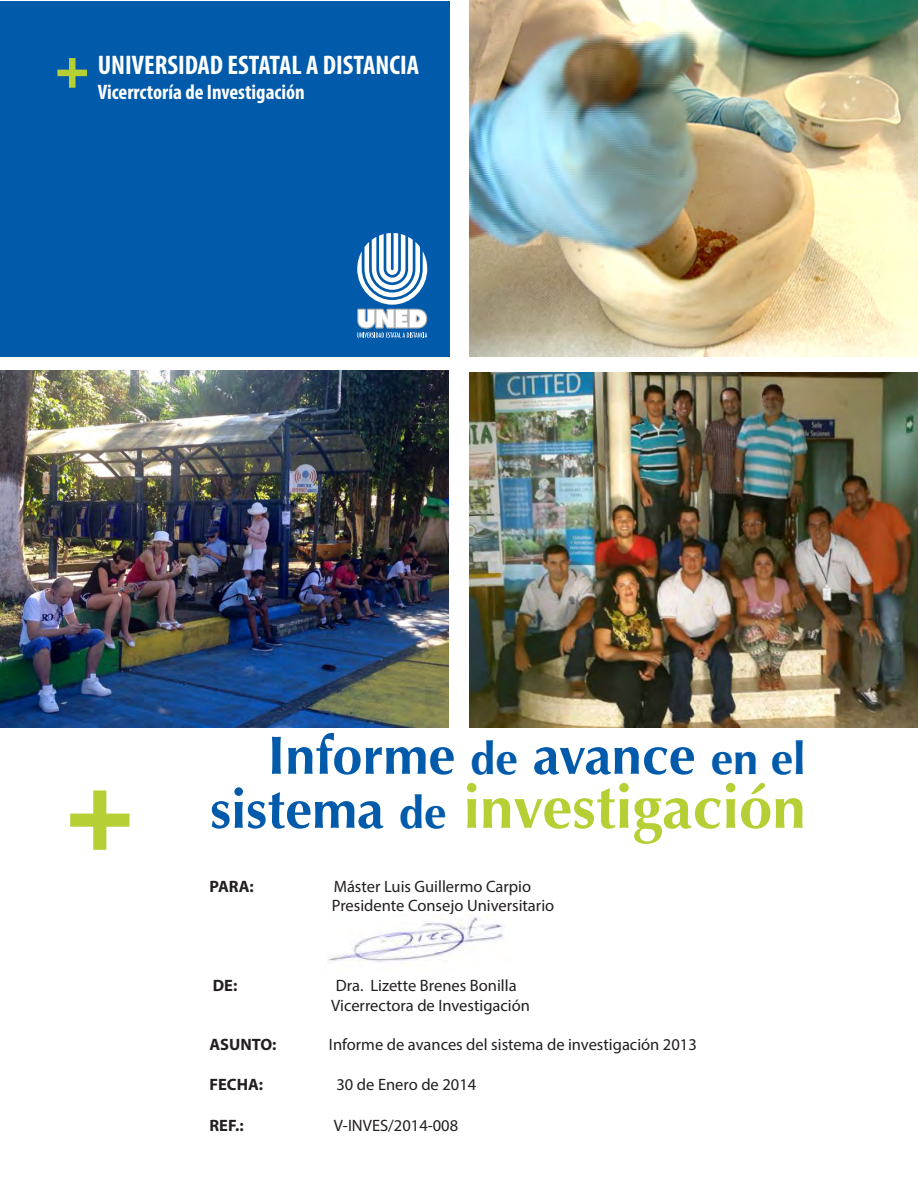
<style>
.page{position:relative;width:918px;height:1188px;background:#fff}
.page>*{position:absolute;margin:0;border:0;box-sizing:border-box;transform-origin:0 0}
.t1{font:700 108px "Rockwell";color:#b5cf34}
.t2{font:700 60px "Optima LT Std";color:#b5cf34}
.t3{font:700 54px "Optima LT Std";color:#015aaa}
.t4{font:700 condensed 27px "Myriad Pro";color:#fff}
.t5{font:700 condensed 21px "Myriad Pro";color:#fff}
.t6{font:16.5px/19.8px "Myriad Pro";color:#231f20}
.t7{font:700 16.5px "Myriad Pro";color:#231f20}
.s1{font-family:"Rockwell";font-stretch:normal;font-size:54px;color:#b5cf34}
.s2{font-size:45px}
.s3{font-size:54px;color:#015aaa}
.s4{font-size:45px;color:#015aaa}
</style>
<div class="page">
<div style="left:1px;top:1px;width:449px;height:355px;background:#015aaa"></div>
<img style="left:470px;top:0;width:448px;height:356px">
<img style="left:0;top:371px;width:448px;height:357px">
<img style="left:470px;top:373px;width:448px;height:355px">
<svg style="left:357px;top:233px;width:70px;height:105px"></svg>
<img style="left:328px;top:915px;width:176px;height:47px">
<h3 class="t4" style="left:54px;top:48px;width:366px"><span class="s1">+</span> UNIVERSIDAD ESTATAL A DISTANCIA</h3>
<p class="t5" style="left:98px;top:79px;width:208px">Vicerrctoría de Investigación</p>
<h1 class="t1" style="left:64px;top:755px;width:74px">+</h1>
<h3 class="t3" style="left:267px;top:724px;width:540px">Informe <span class="s2">de</span> avance <span class="s2">en el</span></h3>
<h2 class="t2" style="left:210px;top:772px;width:597px"><span class="s3">sistema</span> <span class="s4">de</span> investigación</h2>
<p class="t7" style="left:209px;top:875px;width:46px">PARA:</p>
<p class="t6" style="left:332px;top:876px;width:224px">Máster Luis Guillermo Carpio<br>Presidente Consejo Universitario</p>
<p class="t7" style="left:213px;top:974px;width:26px">DE:</p>
<p class="t6" style="left:331px;top:975px;width:200px">Dra. Lizette Brenes Bonilla<br>Vicerrectora de Investigación</p>
<p class="t7" style="left:209px;top:1034px;width:69px">ASUNTO:</p>
<p class="t6" style="left:329px;top:1034px;width:369px">Informe de avances del sistema de investigación 2013</p>
<p class="t7" style="left:209px;top:1073px;width:55px">FECHA:</p>
<p class="t6" style="left:337px;top:1074px;width:141px">30 de Enero de 2014</p>
<p class="t7" style="left:209px;top:1115px;width:36px">REF.:</p>
<p class="t6" style="left:334px;top:1115px;width:126px">V-INVES/2014-008</p>
</div>
